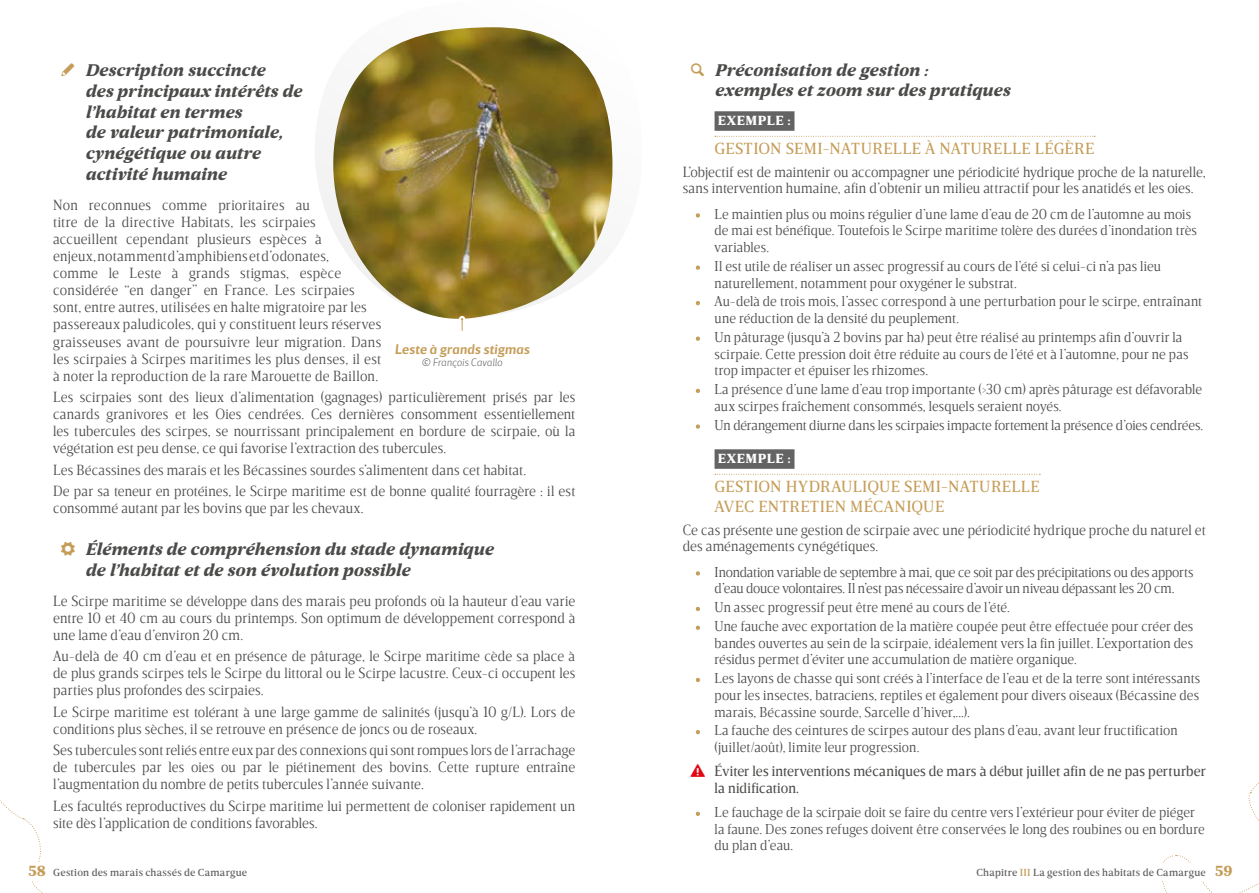
<style>
.page{position:relative;width:1259px;height:893px;background:#fff}
.page>*{position:absolute;margin:0;border:0;box-sizing:border-box;transform-origin:0 0}
.t1{font:italic 900 17.25px/20.7px "Breve News";letter-spacing:.02em;color:#4a4a49}
.t2{font:16.5px/20px "Breve News";letter-spacing:.015em;color:#c59d58}
.t3{font:300 14.25px/17.1px "Breve Title";letter-spacing:.01em;color:#4a4a49}
.t4{font:14.25px/16.6px "Breve Title";letter-spacing:.01em;color:#4a4a49}
.t5{font:300 13.8px/16.6px "Breve Title";letter-spacing:.005em;color:#4a4a49}
.t6{font:italic 600 13.5px "Breve Sans Title";letter-spacing:.02em;color:#c59d58}
.t7{font:900 13.5px "Breve News";letter-spacing:.05em;color:#fff}
.t8{font:500 10.5px "Breve News";letter-spacing:.02em;color:#646363}
.t9{font:italic 200 10.5px "Breve Sans Title";letter-spacing:.01em;color:#646363}
.s1{font-family:"Entypo";font-weight:400;font-style:normal;font-size:33px;color:#c59d58}
.s2{font-weight:500}
.s3{color:#c59d58}
.s4{font-family:"Entypo";font-size:30px;color:#e30613}
.s5{font-weight:900;font-size:15px;color:#c59d58}
</style>
<div class="page">
<svg style="left:0;top:800px;width:43px;height:93px"></svg>
<div style="left:21px;top:863px;width:32px;height:17px;background:#fff"></div>
<svg style="left:1162px;top:782px;width:97px;height:111px"></svg>
<div style="left:1205px;top:863px;width:37px;height:17px;background:#fff"></div>
<div style="left:682px;top:863px;width:523px;height:17px;background:#fff"></div>
<svg style="left:315px;top:133px;width:298px;height:91px;fill:#f4f4f4"></svg>
<div style="left:714px;top:111px;width:80px;height:20px;background:#646363"></div>
<svg style="left:715px;top:136px;width:380px;height:1px"></svg>
<div style="left:714px;top:449px;width:80px;height:20px;background:#646363"></div>
<svg style="left:715px;top:474px;width:325px;height:1px"></svg>
<img style="left:331px;top:27px;width:281px;height:292px">
<svg style="left:459px;top:316px;width:6px;height:15px"></svg>
<p class="t1" style="left:85px;top:61px;width:218px;text-indent:-25px"><span class="s1">&amp;</span> Description succincte<br>des principaux intérêts de l’habitat en termes<br>de valeur patrimoniale, cynégétique ou autre activité humaine</p>
<p class="t3" style="left:53px;top:196px;width:330px">Non reconnues comme prioritaires au<br>titre de la directive Habitats, les scirpaies accueillent cependant plusieurs espèces à<br>enjeux, notamment d’amphibiens et d’odonates,<br>comme le Leste à grands stigmas, espèce considérée “en danger” en France. Les scirpaies sont, entre autres, utilisées en halte migratoire par les passereaux paludicoles, qui y constituent leurs réserves graisseuses avant de poursuivre leur migration. Dans les scirpaies à Scirpes maritimes les plus denses, il est à noter la reproduction de la rare Marouette de Baillon.</p>
<p class="t3" style="left:53px;top:388px;width:524px;text-align:justify">Les scirpaies sont des lieux d’alimentation (gagnages) particulièrement prisés par les canards granivores et les Oies cendrées. Ces dernières consomment essentiellement les tubercules des scirpes, se nourrissant principalement en bordure de scirpaie, où la végétation est peu dense, ce qui favorise l’extraction des tubercules.</p>
<p class="t3" style="left:53px;top:459px;width:523px;line-height:21.3px">Les Bécassines des marais et les Bécassines sourdes s’alimentent dans cet habitat.<br>De par sa teneur en protéines, le Scirpe maritime est de bonne qualité fourragère : il est</p>
<p class="t3" style="left:53px;top:500px;width:312px">consommé autant par les bovins que par les chevaux.</p>
<p class="t1" style="left:85px;top:540px;width:409px;text-indent:-26px"><span class="s1">@</span> Éléments de compréhension du stade dynamique de l’habitat et de son évolution possible</p>
<p class="t3" style="left:53px;top:592px;width:524px;text-align:justify">Le Scirpe maritime se développe dans des marais peu profonds où la hauteur d’eau varie entre 10 et 40 cm au cours du printemps. Son optimum de développement correspond à une lame d’eau d’environ 20 cm.</p>
<p class="t3" style="left:53px;top:648px;width:523px;text-align:justify">Au-delà de 40 cm d’eau et en présence de pâturage, le Scirpe maritime cède sa place à de plus grands scirpes tels le Scirpe du littoral ou le Scirpe lacustre. Ceux-ci occupent les parties plus profondes des scirpaies.</p>
<p class="t3" style="left:53px;top:703px;width:523px">Le Scirpe maritime est tolérant à une large gamme de salinités (jusqu’à 10 g/L). Lors de conditions plus sèches, il se retrouve en présence de joncs ou de roseaux.</p>
<p class="t3" style="left:53px;top:742px;width:524px;text-align:justify">Ses tubercules sont reliés entre eux par des connexions qui sont rompues lors de l’arrachage de tubercules par les oies ou par le piétinement des bovins. Cette rupture entraîne l’augmentation du nombre de petits tubercules l’année suivante.</p>
<p class="t3" style="left:53px;top:797px;width:523px">Les facultés reproductives du Scirpe maritime lui permettent de coloniser rapidement un site dès l’application de conditions favorables.</p>
<p class="t6" style="left:395px;top:341px;width:136px">Leste à grands stigmas</p>
<p class="t9" style="left:422px;top:357px;width:82px"><span class="s2">©</span> François Cavallo</p>
<p class="t1" style="left:714px;top:61px;width:297px;line-height:19.6px;text-indent:-25px"><span class="s1">ô</span> Préconisation de gestion : exemples et zoom sur des pratiques</p>
<p class="t7" style="left:718px;top:113px;width:74px">EXEMPLE :</p>
<p class="t2" style="left:714px;top:138px;width:381px">GESTION SEMI-NATURELLE À NATURELLE LÉGÈRE</p>
<p class="t3" style="left:682px;top:163px;width:524px;line-height:16.6px">L’objectif est de maintenir ou accompagner une périodicité hydrique proche de la naturelle, sans intervention humaine, afin d’obtenir un milieu attractif pour les anatidés et les oies.</p>
<p class="t5" style="left:714px;top:205px;width:484px;text-indent:-19px"><span class="s3">•</span> Le maintien plus ou moins régulier d’une lame d’eau de 20 cm de l’automne au mois de mai est bénéfique. Toutefois le Scirpe maritime tolère des durées d’inondation très variables.</p>
<p class="t5" style="left:714px;top:258px;width:448px;text-indent:-19px"><span class="s3">•</span> Il est utile de réaliser un assec progressif au cours de l’été si celui-ci n’a pas lieu naturellement, notamment pour oxygéner le substrat.</p>
<p class="t5" style="left:714px;top:293px;width:489px;text-indent:-19px"><span class="s3">•</span> Au-delà de trois mois, l’assec correspond à une perturbation pour le scirpe, entraînant une réduction de la densité du peuplement.</p>
<p class="t5" style="left:714px;top:329px;width:475px;text-indent:-19px"><span class="s3">•</span> Un pâturage (jusqu’à 2 bovins par ha) peut être réalisé au printemps afin d’ouvrir la scirpaie. Cette pression doit être réduite au cours de l’été et à l’automne, pour ne pas trop impacter et épuiser les rhizomes.</p>
<p class="t5" style="left:714px;top:381px;width:489px;text-indent:-19px"><span class="s3">•</span> La présence d’une lame d’eau trop importante (&gt;30 cm) après pâturage est défavorable aux scirpes fraîchement consommés, lesquels seraient noyés.</p>
<p class="t5" style="left:695px;top:417px;width:509px"><span class="s3">•</span> Un dérangement diurne dans les scirpaies impacte fortement la présence d’oies cendrées.</p>
<p class="t7" style="left:718px;top:451px;width:74px">EXEMPLE :</p>
<p class="t2" style="left:714px;top:476px;width:326px">GESTION HYDRAULIQUE SEMI-NATURELLE<br>AVEC ENTRETIEN MÉCANIQUE</p>
<p class="t3" style="left:682px;top:521px;width:524px;line-height:16.6px">Ce cas présente une gestion de scirpaie avec une périodicité hydrique proche du naturel et des aménagements cynégétiques.</p>
<p class="t5" style="left:695px;top:563px;width:499px;text-align:center"><span class="s3">•</span> Inondation variable de septembre à mai, que ce soit par des précipitations ou des apports d’eau douce volontaires. Il n’est pas nécessaire d’avoir un niveau dépassant les 20 cm.</p>
<p class="t5" style="left:695px;top:599px;width:316px"><span class="s3">•</span> Un assec progressif peut être mené au cours de l’été.</p>
<p class="t5" style="left:714px;top:618px;width:480px;text-align:justify;text-indent:-19px"><span class="s3">•</span> Une fauche avec exportation de la matière coupée peut être effectuée pour créer des bandes ouvertes au sein de la scirpaie, idéalement vers la fin juillet. L’exportation des résidus permet d’éviter une accumulation de matière organique.</p>
<p class="t5" style="left:714px;top:670px;width:487px;text-align:justify;text-indent:-19px"><span class="s3">•</span> Les layons de chasse qui sont créés à l’interface de l’eau et de la terre sont intéressants pour les insectes, batraciens, reptiles et également pour divers oiseaux (Bécassine des marais, Bécassine sourde, Sarcelle d’hiver,...).</p>
<p class="t5" style="left:714px;top:722px;width:464px;text-indent:-19px"><span class="s3">•</span> La fauche des ceintures de scirpes autour des plans d’eau, avant leur fructification (juillet/août), limite leur progression.</p>
<p class="t4" style="left:714px;top:763px;width:493px;text-indent:-26px"><span class="s4">c</span> Éviter les interventions mécaniques de mars à début juillet afin de ne pas perturber la nidification.</p>
<p class="t5" style="left:714px;top:804px;width:492px;text-indent:-19px"><span class="s3">•</span> Le fauchage de la scirpaie doit se faire du centre vers l’extérieur pour éviter de piéger la faune. Des zones refuges doivent être conservées le long des roubines ou en bordure du plan d’eau.</p>
<p class="t8" style="left:28px;top:866px;width:220px"><span class="s5">58</span> Gestion des marais chassés de Camargue</p>
<p class="t8" style="left:976px;top:866px;width:258px">Chapitre <span class="s3">III</span> La gestion des habitats de Camargue <span class="s5">59</span></p>
</div>
